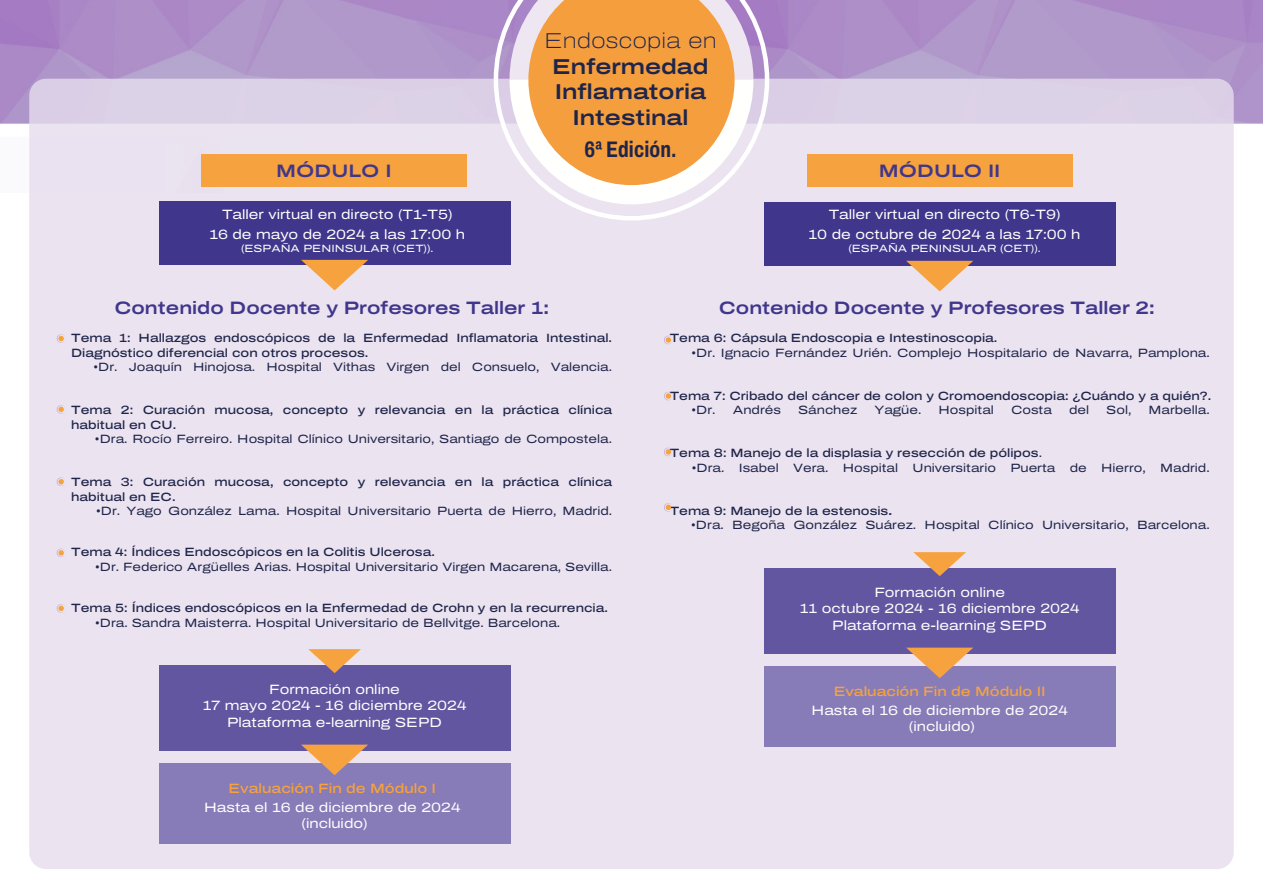
<style>
.page{position:relative;width:1263px;height:893px;background:#fff}
.page>*{position:absolute;margin:0;border:0;box-sizing:border-box;transform-origin:0 0}
.t1{font:700 22.5px "Archivo Condensed";letter-spacing:.005em;color:#1f254a}
.t2{font:600 21.6px/25.8px "Archivo Expanded";color:#1f254a;text-align:center}
.t3{font:100 21.6px "Archivo Expanded";color:#1f254a}
.t4{font:600 18px "Archivo Expanded";color:#40368b}
.t5{font:13.5px/16.2px "Archivo Expanded";color:#fff;text-align:center}
.t6{font:500 13.5px "Archivo Expanded";color:#f6a23e}
.t7{font:12px "Archivo Expanded";color:#1f254a}
.t8{font:500 12px/14.4px "Archivo Expanded";color:#1f254a}
.t9{font:10.5px "Archivo Expanded";color:#fff}
.s1{font-weight:400}
.s2{font-weight:600}
</style>
<div class="page">
<div style="left:29px;top:79px;width:1205px;height:790px;background:#e6dded;border-radius:17px"></div>
<div style="left:201px;top:154px;width:266px;height:33px;background:#f6a23e"></div>
<div style="left:159px;top:201px;width:351px;height:64px;background:#40368b"></div>
<svg style="left:301px;top:260px;width:67px;height:30px"></svg>
<div style="left:159px;top:666px;width:351px;height:85px;background:#6256a0"></div>
<div style="left:159px;top:764px;width:351px;height:80px;background:#887cb8"></div>
<svg style="left:301px;top:745px;width:67px;height:30px"></svg>
<svg style="left:308px;top:649px;width:53px;height:24px"></svg>
<svg style="left:664px;top:392px;width:7px;height:9px"></svg>
<svg style="left:664px;top:336px;width:7px;height:8px"></svg>
<svg style="left:664px;top:448px;width:7px;height:8px"></svg>
<svg style="left:664px;top:503px;width:7px;height:9px"></svg>
<div style="left:807px;top:154px;width:265px;height:33px;background:#f6a23e"></div>
<div style="left:764px;top:202px;width:351px;height:64px;background:#40368b"></div>
<svg style="left:906px;top:261px;width:67px;height:30px"></svg>
<div style="left:764px;top:569px;width:351px;height:85px;background:#6256a0"></div>
<div style="left:764px;top:667px;width:351px;height:80px;background:#887cb8"></div>
<svg style="left:906px;top:648px;width:67px;height:30px"></svg>
<svg style="left:913px;top:552px;width:53px;height:24px"></svg>
<svg style="left:57px;top:405px;width:7px;height:9px"></svg>
<svg style="left:57px;top:334px;width:7px;height:9px"></svg>
<svg style="left:57px;top:477px;width:7px;height:9px"></svg>
<svg style="left:57px;top:548px;width:7px;height:9px"></svg>
<svg style="left:57px;top:604px;width:7px;height:9px"></svg>
<svg style="left:494px;top:0;width:275px;height:220px"></svg>
<h2 class="t3" style="left:544px;top:24px;width:174px">Endoscopia en</h2>
<h2 class="t2" style="left:552px;top:53px;width:158px">Enfermedad<br>Inflamatoria<br>Intestinal</h2>
<h3 class="t4" style="left:276px;top:157px;width:117px">MÓDULO I</h3>
<p class="t5" style="left:209px;top:205px;width:257px;line-height:19.8px">Taller virtual en directo (T1-T5)<br>16 de mayo de 2024 a las 17:00 h</p>
<p class="t9" style="left:241px;top:240px;width:194px">(ESPAÑA PENINSULAR (CET)).</p>
<h1 class="t1" style="left:584px;top:132px;width:94px">6ª Edición.</h1>
<h3 class="t4" style="left:879px;top:157px;width:123px">MÓDULO II</h3>
<p class="t5" style="left:809px;top:205px;width:273px;line-height:19.8px">Taller virtual en directo (T6-T9)<br>10 de octubre de 2024 a las 17:00 h</p>
<p class="t9" style="left:848px;top:240px;width:194px">(ESPAÑA PENINSULAR (CET)).</p>
<h3 class="t4" style="left:115px;top:294px;width:436px">Contenido Docente y Profesores Taller 1:</h3>
<p class="t8" style="left:71px;top:331px;width:543px">Tema 1: Hallazgos endoscópicos de la Enfermedad Inflamatoria Intestinal.<br>Diagnóstico diferencial con otros procesos.</p>
<p class="t7" style="left:94px;top:358px;width:520px">•Dr. Joaquín Hinojosa. Hospital Vithas Virgen del Consuelo, Valencia.</p>
<p class="t8" style="left:71px;top:403px;width:543px">Tema 2: Curación mucosa, concepto y relevancia en la práctica clínica habitual en CU.</p>
<p class="t7" style="left:95px;top:430px;width:519px">•Dra. Rocío Ferreiro. Hospital Clínico Universitario, Santiago de Compostela.</p>
<p class="t8" style="left:71px;top:475px;width:543px">Tema 3: Curación mucosa, concepto y relevancia en la práctica clínica habitual en EC.</p>
<p class="t7" style="left:96px;top:502px;width:517px">•Dr. Yago González Lama. Hospital Universitario Puerta de Hierro, Madrid.</p>
<p class="t8" style="left:71px;top:545px;width:365px">Tema 4: Índices Endoscópicos en la Colitis Ulcerosa.</p>
<p class="t7" style="left:95px;top:558px;width:518px">•Dr. Federico Argüelles Arias. Hospital Universitario Virgen Macarena, Sevilla.</p>
<p class="t8" style="left:71px;top:601px;width:538px">Tema 5: Índices endoscópicos en la Enfermedad de Crohn y en la recurrencia.</p>
<p class="t7" style="left:95px;top:614px;width:467px">•Dra. Sandra Maisterra. Hospital Universitario de Bellvitge. Barcelona.</p>
<p class="t5" style="left:203px;top:681px;width:265px">Formación online<br>17 mayo 2024 - 16 diciembre 2024<br>Plataforma e-learning SEPD</p>
<p class="t6" style="left:229px;top:778px;width:209px">Evaluación Fin de Módulo I</p>
<p class="t5" style="left:204px;top:799px;width:258px">Hasta el 16 de diciembre de 2024 (incluido)</p>
<h3 class="t4" style="left:719px;top:294px;width:437px">Contenido Docente y Profesores Taller 2:</h3>
<p class="t8" style="left:670px;top:331px;width:329px">Tema 6: Cápsula Endoscopia e Intestinoscopia.</p>
<p class="t7" style="left:691px;top:344px;width:520px">•Dr. Ignacio Fernández Urién. Complejo Hospitalario de Navarra, Pamplona.</p>
<p class="t8" style="left:670px;top:388px;width:543px">Tema 7: Cribado del cáncer de colon y Cromoendoscopia: ¿Cuándo y a quién?.</p>
<p class="t7" style="left:691px;top:401px;width:26px">•Dr.</p>
<p class="t7" style="left:733px;top:401px;width:50px">Andrés</p>
<p class="t7" style="left:798px;top:401px;width:61px">Sánchez</p>
<p class="t7" style="left:874px;top:401px;width:48px">Yagüe.</p>
<p class="t7" style="left:938px;top:401px;width:57px">Hospital</p>
<p class="t7" style="left:1011px;top:401px;width:42px">Costa</p>
<p class="t7" style="left:1069px;top:401px;width:21px">del</p>
<p class="t7" style="left:1106px;top:401px;width:27px">Sol,</p>
<p class="t7" style="left:1148px;top:401px;width:63px">Marbella.</p>
<p class="t8" style="left:670px;top:446px;width:374px">Tema 8: Manejo de la displasia y resección de pólipos<span class="s1">.</span></p>
<p class="t7" style="left:692px;top:459px;width:519px">•Dra. Isabel Vera. Hospital Universitario Puerta de Hierro, Madrid.</p>
<p class="t8" style="left:670px;top:504px;width:224px">Tema 9: Manejo de la estenosis<span class="s2">.</span></p>
<p class="t7" style="left:691px;top:516px;width:520px">•Dra. Begoña González Suárez. Hospital Clínico Universitario, Barcelona.</p>
<p class="t5" style="left:800px;top:584px;width:281px">Formación online<br>11 octubre 2024 - 16 diciembre 2024<br>Plataforma e-learning SEPD</p>
<p class="t6" style="left:834px;top:681px;width:214px">Evaluación Fin de Módulo II</p>
<p class="t5" style="left:811px;top:702px;width:258px">Hasta el 16 de diciembre de 2024 (incluido)</p>
</div>
